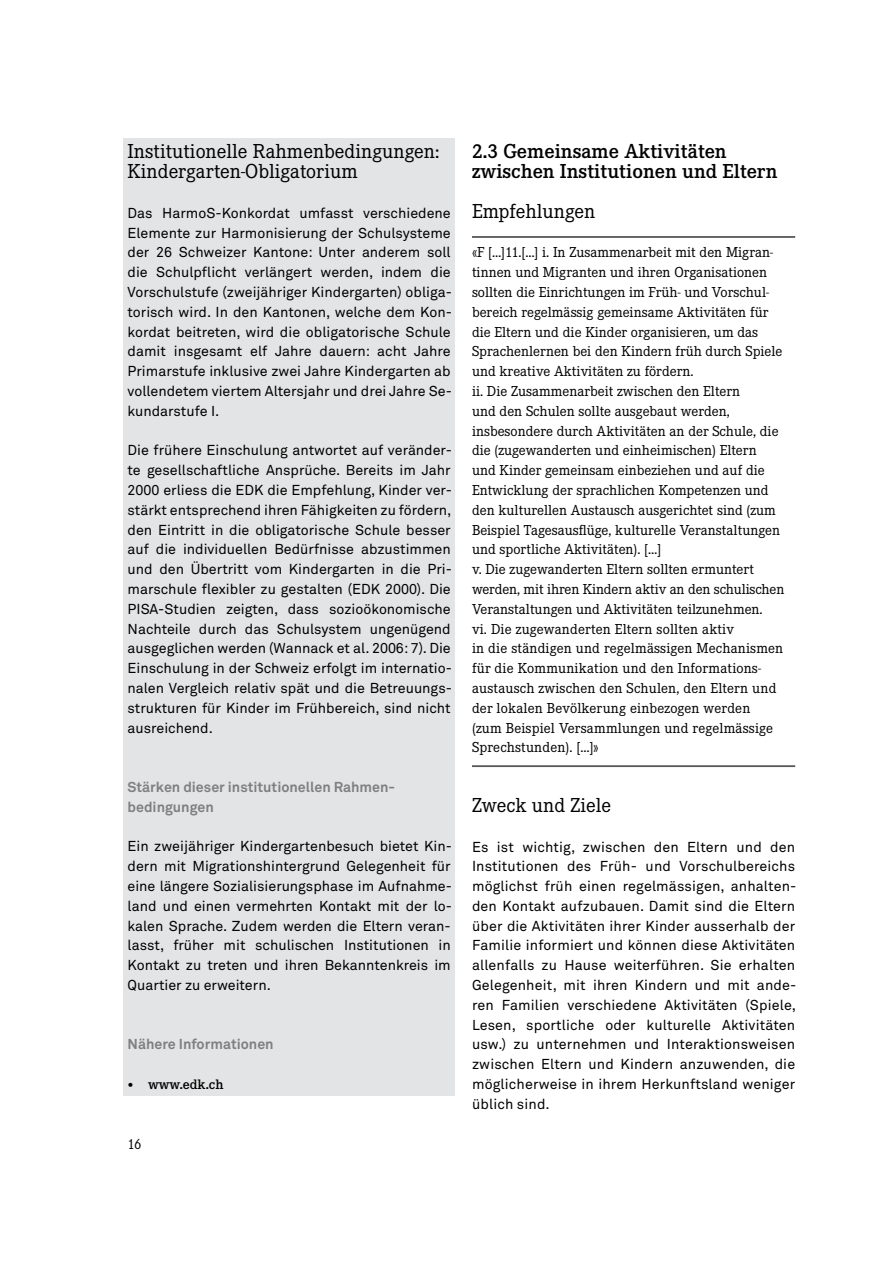
<style>
.page{position:relative;width:893px;height:1263px;background:#fff}
.page>*{position:absolute;margin:0;border:0;box-sizing:border-box;transform-origin:0 0}
.t1{font:21px/19.8px "Corporate E";color:#000}
.t2{font:600 21px/19.8px "Corporate E";color:#000}
.t3{font:15px/19.8px "Corporate E";color:#000}
.t4{font:14.25px/19.8px "Akkurat";color:#000;text-align:justify}
.t5{font:700 14.25px/19.8px "Akkurat";color:#7e7f81}
.t6{font:600 14.25px "Corporate E";color:#000}
.s1{font-family:"Akkurat";font-weight:700}
</style>
<div class="page">
<div style="left:123px;top:139px;width:332px;height:957px;background:#e3e4e5"></div>
<hr style="left:472px;top:236px;width:323px;height:2px;background:#58585a">
<hr style="left:472px;top:765px;width:323px;height:2px;background:#58585a">
<p class="t1" style="left:128px;top:142px;width:313px">Institutionelle Rahmenbedingungen:<br>Kindergarten-Obligatorium</p>
<p class="t4" style="left:128px;top:203px;width:326px">Das H armoS-Konkordat umfasst verschiedene Elemente zur Harmonisierung der Schulsysteme der 26 Schweizer Kantone: U nter anderem soll die Schulpflicht verlängert werden, indem die Vorschulstufe (zweijähriger Kindergarten) obliga&shy;torisch wird. I n den Kantonen, welche dem Kon&shy;kordat beitreten, wird die obligatorische Schule damit insgesamt elf Jahre dauern: acht Jahre Primarstufe inklusive zwei Jahre Kindergarten ab vollendetem viertem Altersjahr und drei Jahre Se&shy;kundarstufe I .</p>
<p class="t4" style="left:128px;top:441px;width:326px">Die frühere Einschulung antwortet auf veränder&shy;te gesellschaftliche Ansprüche. Bereits im Jahr 2000 erliess die EDK die Empfehlung, Kinder ver&shy;stärkt entsprechend ihren Fähigkeiten zu fördern, den Eintritt in die obligatorische Schule besser auf die individuellen Bedürfnisse abzustimmen und den Übertritt vom Kindergarten in die Pri&shy;marschule flexibler zu gestalten (ED K 2000). Die PISA</p>
<p class="t4" style="left:128px;top:599px;width:326px;text-indent:31px">-Studien zeigten, dass sozioökonomische Nachteile durch das Schulsystem ungenügend ausgeglichen werden (Wannack et al. 2006: 7). Die Einschulung in der Schweiz erfolgt im internatio&shy;nalen Vergleich relativ spät und die Betreuungs&shy;strukturen für Kinder im Frühbereich, sind nicht ausreichend.</p>
<p class="t5" style="left:128px;top:777px;width:267px">Stärken dieser institutionellen Rahmen&shy;bedingungen</p>
<p class="t4" style="left:128px;top:837px;width:326px;text-align:left">Ein zweijähriger Kindergartenbesuch bietet Kin&shy;dern mit M igrationshintergrund Gelegenheit für eine längere Sozialisierungsphase im Aufnahme&shy;land und einen vermehrten Kontakt mit der lo&shy;kalen Sprache. Zudem werden die Eltern veran&shy;lasst, früher mit schulischen I nstitutionen in Kontakt zu treten und ihren Bekanntenkreis im Quartier zu erweitern.</p>
<p class="t5" style="left:128px;top:1034px;width:148px">Nähere I nformationen</p>
<p class="t6" style="left:128px;top:1076px;width:97px"><span class="s1">•</span> www.edk.ch</p>
<p class="t3" style="left:128px;top:1134px;width:16px">16</p>
<p class="t2" style="left:472px;top:142px;width:307px">2.3 Gemeinsame Aktivitäten zwischen Institutionen und Eltern</p>
<p class="t1" style="left:472px;top:201px;width:125px">Empfehlungen</p>
<p class="t3" style="left:472px;top:243px;width:314px">«F […]11.[…] i. In Zusammenarbeit mit den Migran&shy;tinnen und Migranten und ihren Organisationen sollten die Einrichtungen im Früh- und Vorschul&shy;bereich regelmässig gemeinsame Aktivitäten für die Eltern und die Kinder organisieren, um das Sprachenlernen bei den Kindern früh durch Spiele und kreative Aktivitäten zu fördern.<br>ii. Die Zusammenarbeit zwischen den Eltern<br>und den Schulen sollte ausgebaut werden, insbesondere durch Aktivitäten an der Schule, die die (zugewanderten und einheimischen) Eltern<br>und Kinder gemeinsam einbeziehen und auf die Entwicklung der sprachlichen Kompetenzen und den kulturellen Austausch ausgerichtet sind (zum Beispiel Tagesausflüge, kulturelle Veranstaltungen und sportliche Aktivitäten). […]<br>v. Die zugewanderten Eltern sollten ermuntert werden, mit ihren Kindern aktiv an den schulischen Veranstaltungen und Aktivitäten teilzunehmen.<br>vi. Die zugewanderten Eltern sollten aktiv<br>in die ständigen und regelmässigen Mechanismen für die Kommunikation und den Informations&shy;austausch zwischen den Schulen, den Eltern und der lokalen Bevölkerung einbezogen werden<br>(zum Beispiel Versammlungen und regelmässige Sprechstunden). […]»</p>
<p class="t1" style="left:472px;top:795px;width:141px">Zweck und Ziele</p>
<p class="t4" style="left:472px;top:837px;width:326px">Es ist wichtig, zwischen den Eltern und den I nstitutionen des Früh- und Vorschulbereichs möglichst früh einen regelmässigen, anhalten&shy;den Kontakt aufzubauen. Damit sind die Eltern über die Aktivitäten ihrer Kinder ausserhalb der Familie informiert und können diese Aktivitäten allenfalls zu Hause weiterführen. Sie erhalten Gelegenheit, mit ihren Kindern und mit ande&shy;ren Familien verschiedene Aktivitäten (Spiele, Lesen, sportliche oder kulturelle Aktivitäten usw.) zu unternehmen und I nteraktionsweisen zwischen Eltern und Kindern anzuwenden, die möglicherweise in ihrem Herkunftsland weniger üblich sind.</p>
</div>
